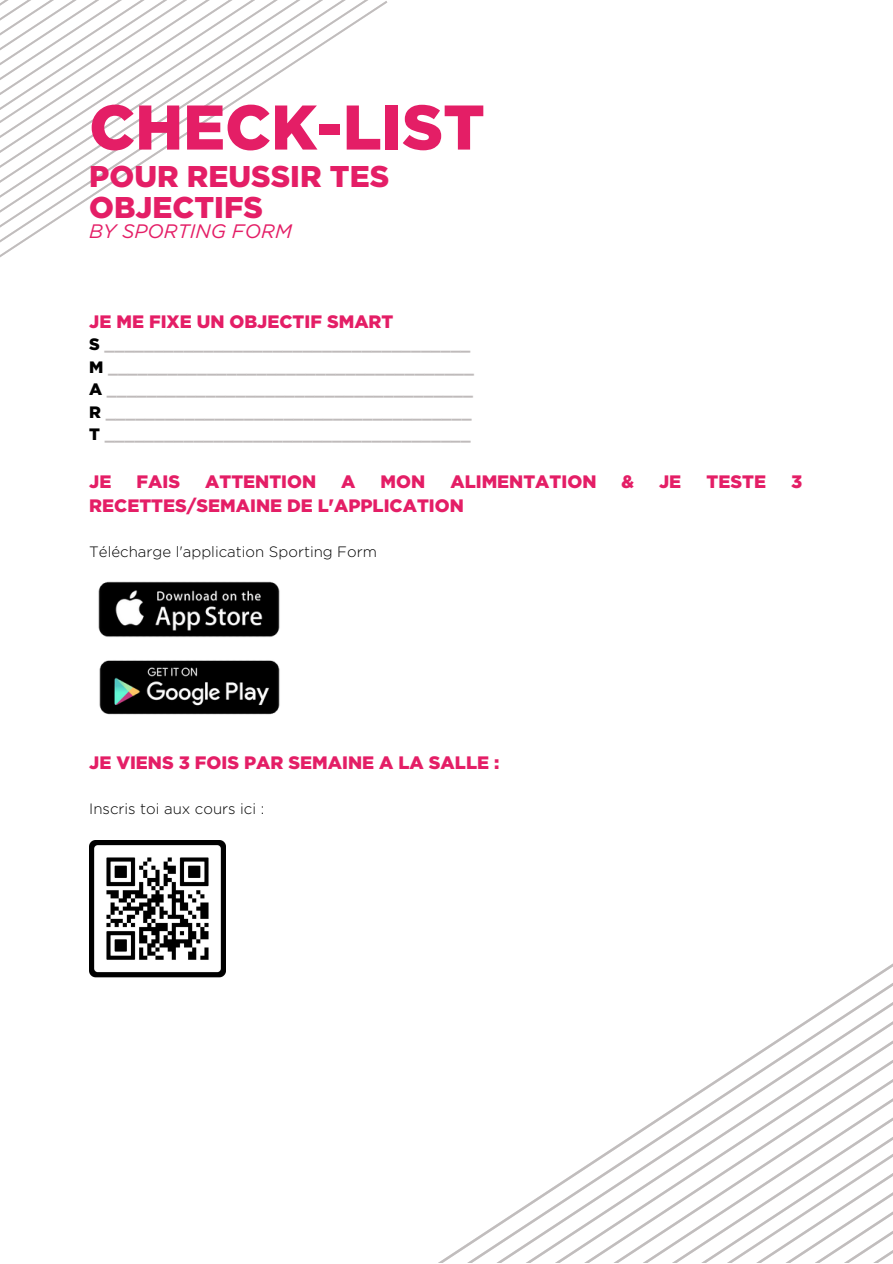
<style>
.page{position:relative;width:893px;height:1264px;background:#fff}
.page>*{position:absolute;margin:0;border:0;box-sizing:border-box;transform-origin:0 0}
.t1{font:900 63px "Gotham";color:#e41e66}
.t2{font:900 30px/31.5px "Gotham";color:#e41e66}
.t3{font:italic 19.5px "Gotham";color:#e41e66}
.t4{font:900 18px "Gotham";color:#e41e66}
.t5{font:900 16.5px/22.5px "Gotham";color:#bfbbbb}
.t6{font:300 15px "Gotham";color:#000}
.s1{color:#000}
</style>
<div class="page">
<svg style="left:0;top:178px;width:121px;height:15px"></svg>
<svg style="left:0;top:163px;width:143px;height:15px"></svg>
<svg style="left:0;top:148px;width:166px;height:15px"></svg>
<svg style="left:0;top:0;width:388px;height:148px"></svg>
<svg style="left:670px;top:964px;width:222px;height:146px"></svg>
<svg style="left:440px;top:1110px;width:452px;height:152px"></svg>
<img style="left:89px;top:840px;width:136px;height:138px">
<img style="left:99px;top:660px;width:181px;height:55px">
<img style="left:98px;top:581px;width:182px;height:56px">
<h1 class="t1" style="left:89px;top:91px;width:397px">CHECK-LIST</h1>
<h2 class="t2" style="left:89px;top:159px;width:301px">POUR REUSSIR TES<br>OBJECTIFS</h2>
<p class="t3" style="left:89px;top:221px;width:204px">BY SPORTING FORM</p>
<p class="t4" style="left:89px;top:311px;width:306px">JE ME FIXE UN OBJECTIF SMART</p>
<p class="t5" style="left:89px;top:333px;width:386px"><span class="s1">S</span> _____________________________________ <span class="s1">M</span> _____________________________________ <span class="s1">A</span> _____________________________________ <span class="s1">R</span> _____________________________________ <span class="s1">T</span> _____________________________________</p>
<p class="t4" style="left:89px;top:471px;width:24px">JE</p>
<p class="t4" style="left:136px;top:471px;width:45px">FAIS</p>
<p class="t4" style="left:205px;top:471px;width:112px">ATTENTION</p>
<p class="t4" style="left:341px;top:471px;width:16px">A</p>
<p class="t4" style="left:380px;top:471px;width:46px">MON</p>
<p class="t4" style="left:450px;top:471px;width:147px">ALIMENTATION</p>
<p class="t4" style="left:621px;top:471px;width:14px">&amp;</p>
<p class="t4" style="left:659px;top:471px;width:24px">JE</p>
<p class="t4" style="left:706px;top:471px;width:61px">TESTE</p>
<p class="t4" style="left:791px;top:471px;width:13px">3</p>
<p class="t4" style="left:89px;top:495px;width:376px">RECETTES/SEMAINE DE L'APPLICATION</p>
<p class="t6" style="left:89px;top:544px;width:289px">Télécharge l'application Sporting Form</p>
<p class="t4" style="left:89px;top:752px;width:411px">JE VIENS 3 FOIS PAR SEMAINE A LA SALLE :</p>
<p class="t6" style="left:89px;top:800px;width:176px">Inscris toi aux cours ici :</p>
</div>
